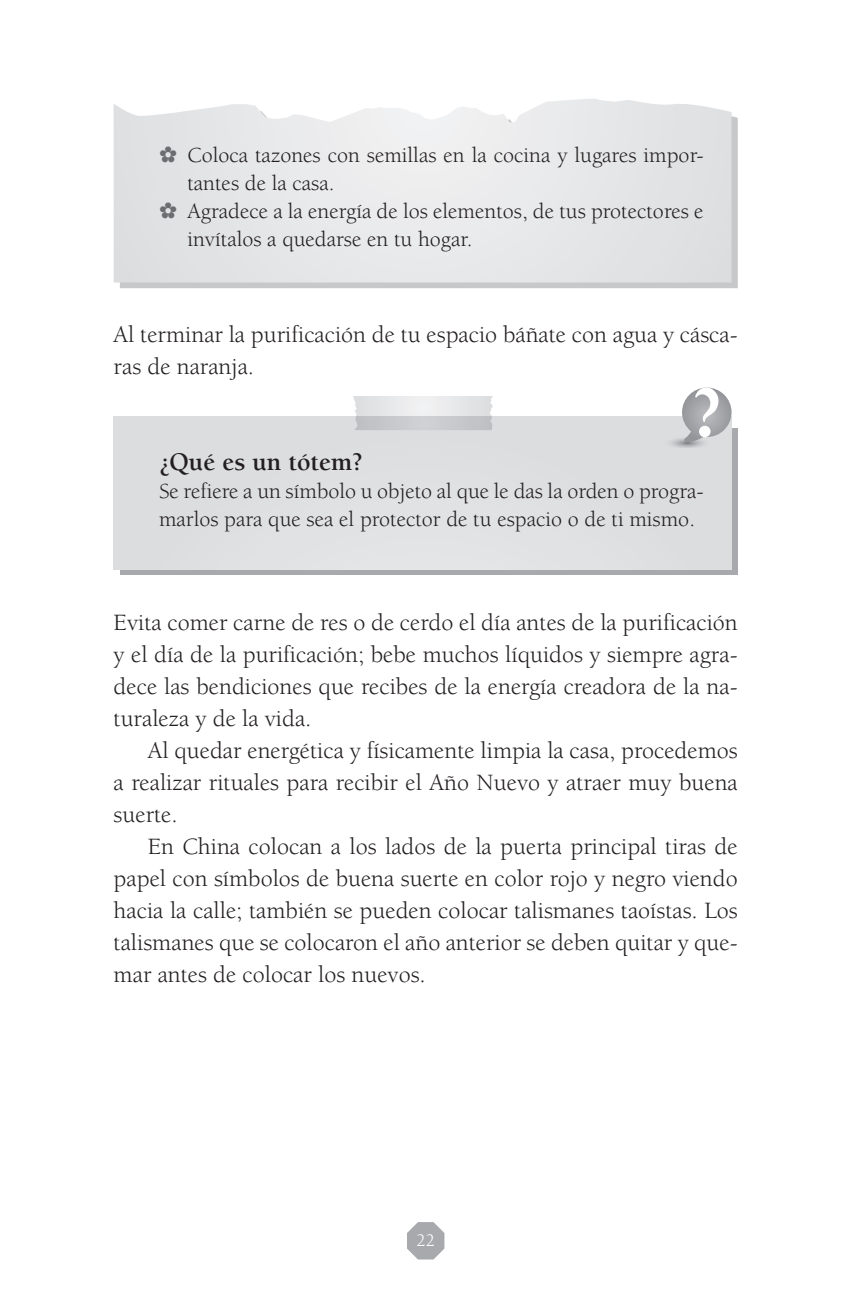
<style>
.page{position:relative;width:851px;height:1301px;background:#fff}
.page>*{position:absolute;margin:0;border:0;box-sizing:border-box;transform-origin:0 0}
.t1{font:700 26px "Berkeley Std";color:#231f20}
.t2{font:24px/32px "Berkeley Std";color:#231f20;text-align:justify}
.t3{font:22px/28px "Berkeley Std";color:#231f20}
.t4{font:18px "Berkeley Std";color:#fff}
.s1{color:#6c6d70}
</style>
<div class="page">
<svg style="left:407px;top:1222px;width:37px;height:37px"></svg>
<div style="left:120px;top:428px;width:617px;height:147px;background:linear-gradient(to right,#a8a9ad,#a8a9ad)"></div>
<div style="left:114px;top:416px;width:617px;height:153px;background:#dddee0"></div>
<svg style="left:353px;top:396px;width:140px;height:34px"></svg>
<svg style="left:120px;top:112px;width:617px;height:176px;background:#c9cacc"></svg>
<svg style="left:114px;top:99px;width:617px;height:183px;background:#e7e8e9"></svg>
<svg style="left:670px;top:387px;width:61px;height:61px"></svg>
<p class="t3" style="left:159px;top:141px;width:546px"><span class="s1">✿</span> Coloca tazones con semillas en la cocina y lugares impor-</p>
<p class="t3" style="left:187px;top:169px;width:149px">tantes de la casa.</p>
<p class="t3" style="left:159px;top:197px;width:546px"><span class="s1">✿</span> Agradece a la energía de los elementos, de tus protectores e</p>
<p class="t3" style="left:187px;top:225px;width:287px">invítalos a quedarse en tu hogar.</p>
<p class="t2" style="left:114px;top:319px;width:625px">Al terminar la purificación de tu espacio báñate con agua y cásca&shy;ras de naranja.</p>
<p class="t1" style="left:159px;top:448px;width:205px">¿Qué es un tótem?</p>
<p class="t3" style="left:159px;top:478px;width:546px">Se refiere a un símbolo u objeto al que le das la orden o progra&shy;marlos para que sea el protector de tu espacio o de ti mismo.</p>
<p class="t2" style="left:114px;top:607px;width:625px">Evita comer carne de res o de cerdo el día antes de la purificación y el día de la purificación; bebe muchos líquidos y siempre agra&shy;dece las bendiciones que recibes de la energía creadora de la na&shy;turaleza y de la vida.</p>
<p class="t2" style="left:114px;top:735px;width:625px;text-indent:34px">Al quedar energética y físicamente limpia la casa, procedemos a realizar rituales para recibir el Año Nuevo y atraer muy buena suerte.</p>
<p class="t2" style="left:114px;top:831px;width:625px;text-indent:34px">En China colocan a los lados de la puerta principal tiras de papel con símbolos de buena suerte en color rojo y negro viendo hacia la calle; también se pueden colocar talismanes taoístas. Los talismanes que se colocaron el año anterior se deben quitar y que&shy;mar antes de colocar los nuevos.</p>
<p class="t4" style="left:416px;top:1231px;width:20px">22</p>
</div>
